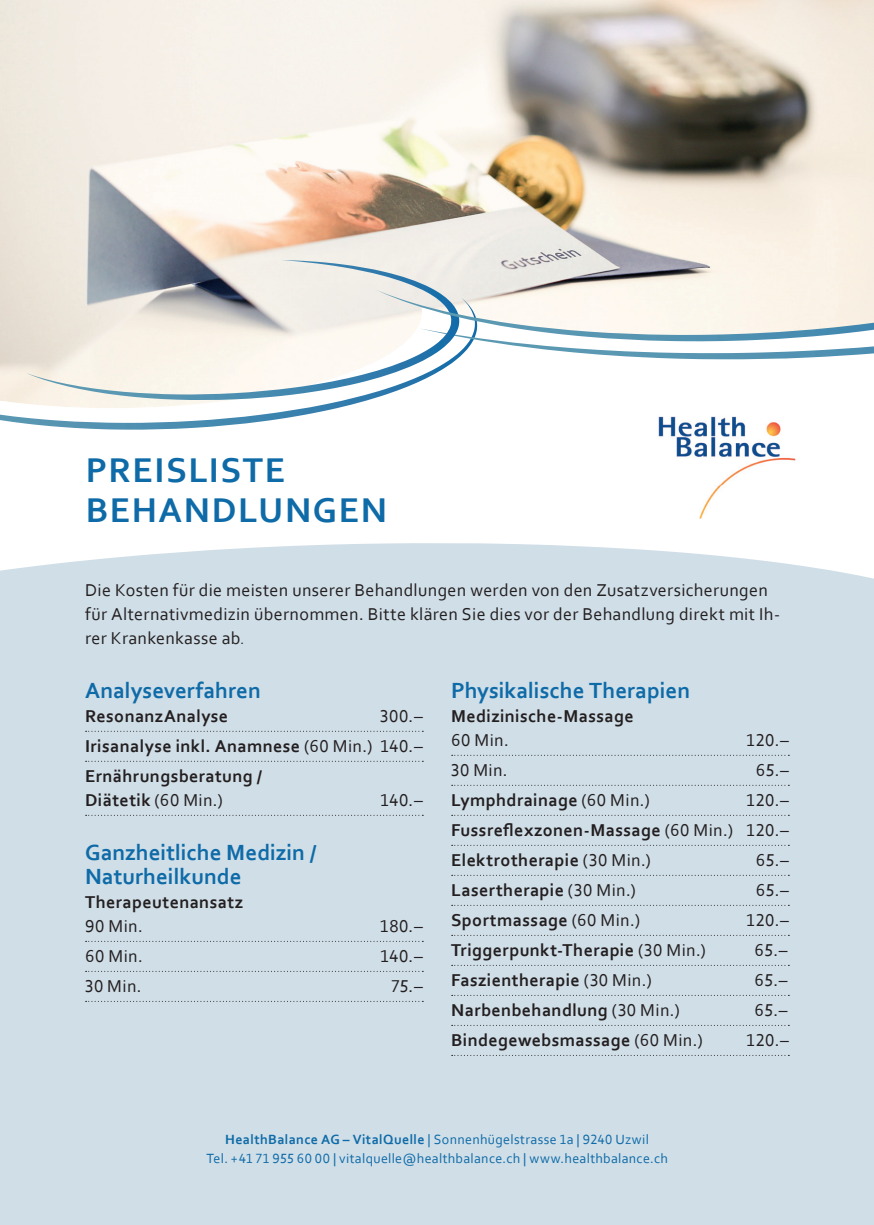
<style>
.page{position:relative;width:874px;height:1225px;background:#fff}
.page>*{position:absolute;margin:0;border:0;box-sizing:border-box;transform-origin:0 0}
.t1{font:700 36px/40px "Corbel";letter-spacing:.04em;color:#0e6ba8}
.t2{font:700 23px/24px "Corbel";color:#0e6ba8}
.t3{font:700 18px/30px "Corbel";letter-spacing:.02em;color:#231f20;text-align:justify}
.t4{font:18px/24px "Corbel";letter-spacing:.02em;color:#231f20}
.t5{font:14px/19px "Corbel";letter-spacing:.025em;color:#0e6ba8;text-align:center}
.s1{font-size:14px}
.s2{font-weight:400}
.s3{font-weight:700}
</style>
<div class="page">
<div style="left:0;top:478px;width:873px;height:747px;background:#d0dee7"></div>
<img style="left:0;top:0;width:873px;height:240px">
<svg style="left:0;top:490px;width:873px;height:89px;fill:#fff"></svg>
<svg style="left:0;top:240px;width:873px;height:250px"></svg>
<svg style="left:86px;top:731px;width:337px;height:1px"></svg>
<svg style="left:86px;top:761px;width:337px;height:1px"></svg>
<svg style="left:86px;top:815px;width:337px;height:1px"></svg>
<svg style="left:86px;top:941px;width:337px;height:1px"></svg>
<svg style="left:86px;top:971px;width:337px;height:1px"></svg>
<svg style="left:86px;top:1001px;width:337px;height:1px"></svg>
<svg style="left:451px;top:755px;width:338px;height:1px"></svg>
<svg style="left:451px;top:785px;width:338px;height:1px"></svg>
<svg style="left:451px;top:815px;width:338px;height:1px"></svg>
<svg style="left:451px;top:845px;width:338px;height:1px"></svg>
<svg style="left:451px;top:875px;width:338px;height:1px"></svg>
<svg style="left:451px;top:905px;width:338px;height:1px"></svg>
<svg style="left:451px;top:935px;width:338px;height:1px"></svg>
<svg style="left:451px;top:965px;width:338px;height:1px"></svg>
<svg style="left:451px;top:995px;width:338px;height:1px"></svg>
<svg style="left:451px;top:1025px;width:338px;height:1px"></svg>
<svg style="left:451px;top:1055px;width:338px;height:1px"></svg>
<div style="left:653px;top:486px;width:147px;height:46px;background:#fff"></div>
<img style="left:653px;top:386px;width:147px;height:100px">
<svg style="left:0;top:298px;width:477px;height:132px"></svg>
<svg style="left:25px;top:260px;width:434px;height:140px"></svg>
<svg style="left:375px;top:290px;width:498px;height:69px"></svg>
<h1 class="t1" style="left:86px;top:449px;width:302px">PREISLISTE<br>BEHANDLUNGEN</h1>
<p class="t4" style="left:85px;top:578px;width:696px">Die Kosten für die meisten unserer Behandlungen werden von den Zusatzversicherungen für Alternativmedizin übernommen. Bitte klären Sie dies vor der Behandlung direkt mit Ih&shy;rer Krankenkasse ab<span class="s1">.</span></p>
<p class="t2" style="left:85px;top:678px;width:177px">Analyseverfahren</p>
<p class="t3" style="left:85px;top:701px;width:144px">ResonanzAnalyse</p>
<p class="t3" style="left:85px;top:701px;width:339px;text-indent:295px"><span class="s2">300.– </span>Irisanalyse inkl. Anamnese <span class="s2">(60 Min.) 140.– </span>Ernährungsberatung /</p>
<p class="t3" style="left:85px;top:785px;width:139px">Diätetik <span class="s2">(60 Min.)</span></p>
<p class="t4" style="left:380px;top:788px;width:44px">140.–</p>
<p class="t2" style="left:85px;top:840px;width:233px">Ganzheitliche Medizin /<br>Naturheilkunde</p>
<p class="t3" style="left:85px;top:887px;width:160px">Therapeutenansatz</p>
<p class="t4" style="left:85px;top:914px;width:59px">90 Min.</p>
<p class="t4" style="left:380px;top:914px;width:44px">180.–</p>
<p class="t4" style="left:85px;top:944px;width:59px">60 Min.</p>
<p class="t4" style="left:380px;top:944px;width:44px">140.–</p>
<p class="t4" style="left:85px;top:974px;width:58px">30 Min.</p>
<p class="t4" style="left:391px;top:974px;width:33px">75.–</p>
<p class="t2" style="left:451px;top:678px;width:240px">Physikalische Therapien</p>
<p class="t3" style="left:451px;top:701px;width:184px">Medizinische-Massage</p>
<p class="t4" style="left:451px;top:728px;width:59px">60 Min.</p>
<p class="t4" style="left:746px;top:728px;width:44px">120.–</p>
<p class="t4" style="left:451px;top:758px;width:58px">30 Min.</p>
<p class="t4" style="left:755px;top:758px;width:34px">65.–</p>
<p class="t3" style="left:451px;top:785px;width:200px">Lymphdrainage <span class="s2">(60 Min.)</span></p>
<p class="t3" style="left:451px;top:785px;width:339px;text-indent:295px"><span class="s2">120.– </span>Fussreflexzonen-Massage <span class="s2">(60 Min.) 120.– </span>Elektrotherapie <span class="s2">(30 Min.)</span></p>
<p class="t4" style="left:755px;top:848px;width:34px">65.–</p>
<p class="t3" style="left:451px;top:875px;width:186px">Lasertherapie <span class="s2">(30 Min.)</span></p>
<p class="t4" style="left:755px;top:878px;width:34px">65.–</p>
<p class="t3" style="left:451px;top:905px;width:190px">Sportmassage <span class="s2">(60 Min.)</span></p>
<p class="t4" style="left:746px;top:908px;width:44px">120.–</p>
<p class="t3" style="left:451px;top:935px;width:256px">Triggerpunkt-Therapie <span class="s2">(30 Min.)</span></p>
<p class="t4" style="left:754px;top:938px;width:34px">65.–</p>
<p class="t3" style="left:451px;top:965px;width:202px">Faszientherapie <span class="s2">(30 Min.)</span></p>
<p class="t4" style="left:754px;top:968px;width:34px">65.–</p>
<p class="t3" style="left:451px;top:995px;width:230px">Narbenbehandlung <span class="s2">(30 Min.)</span></p>
<p class="t4" style="left:754px;top:998px;width:34px">65.–</p>
<p class="t3" style="left:451px;top:1025px;width:253px">Bindegewebsmassage <span class="s2">(60 Min.)</span></p>
<p class="t4" style="left:746px;top:1028px;width:44px">120.–</p>
<p class="t5" style="left:206px;top:1129px;width:463px"><span class="s3">HealthBalance AG – VitalQuelle</span> | Sonnenhügelstrasse 1a | 9240 Uzwil<br>Tel. +41 71 955 60 00 | vitalquelle@healthbalance.ch | www.healthbalance.ch</p>
</div>
